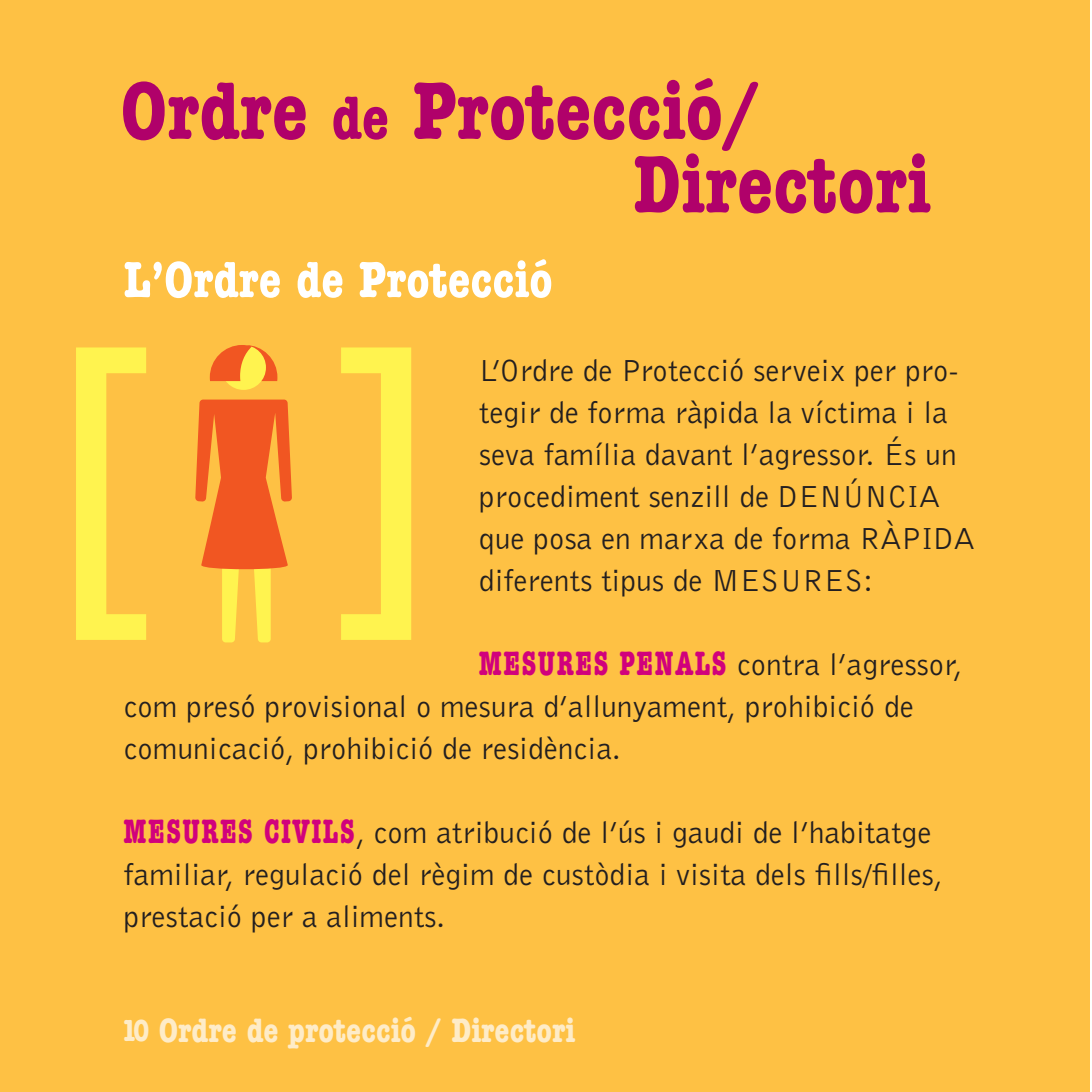
<style>
.page{position:relative;width:1092px;height:1092px;background:#fff}
.page>*{position:absolute;margin:0;border:0;box-sizing:border-box;transform-origin:0 0}
.t1{font:84px/73.5px "CA Typewriter Bld";color:#b0016a}
.t2{font:52.5px "CA Typewriter Bld";color:#fff}
.t3{font:35px "CA Typewriter Bld";color:#feecc8}
.t4{font:31.5px/42px "Bell Gothic BT";color:#231f20}
.t5{font:31.5px "CA Typewriter Bld";color:#feecc8}
.s1{font-size:63px}
.s2{font-family:"CA Typewriter Bld";font-size:35px;color:#d1017c}
</style>
<div class="page">
<div style="left:0;top:0;width:1089px;height:1091px;background:#fec144"></div>
<svg style="left:76px;top:347px;width:70px;height:293px"></svg>
<svg style="left:341px;top:347px;width:70px;height:293px"></svg>
<svg style="left:195px;top:399px;width:97px;height:243px"></svg>
<div style="left:221px;top:345px;width:45px;height:45px;background:#fff34f;border-radius:50%"></div>
<svg style="left:210px;top:345px;width:67px;height:36px"></svg>
<p class="t1" style="left:633px;top:81px;width:299px;text-indent:-512px">Ordre <span class="s1">de</span> Protecció/<br>Directori</p>
<p class="t2" style="left:124px;top:244px;width:430px">L’Ordre de Protecció</p>
<p class="t4" style="left:479px;top:349px;width:497px">L’Ordre de Protecció serveix per pro&shy;tegir de forma ràpida la víctima i la seva família davant l’agressor. És un procediment senzill de DENÚNCIA que posa en marxa de forma RÀPIDA diferents tipus de MESURES:</p>
<p class="t4" style="left:124px;top:643px;width:840px;text-indent:355px"><span class="s2">MESURES PENALS</span> contra l’agressor, com presó provisional o mesura d’allunyament, prohibició de comunicació, prohibició de residència.</p>
<p class="t4" style="left:124px;top:811px;width:820px"><span class="s2">MESURES CIVILS</span>, com atribució de l’ús i gaudi de l’habitatge familiar, regulació del règim de custòdia i visita dels fills/filles, prestació per a aliments.</p>
<p class="t5" style="left:124px;top:1009px;width:27px">10</p>
<p class="t3" style="left:159px;top:1006px;width:418px">Ordre de protecció / Directori</p>
</div>
